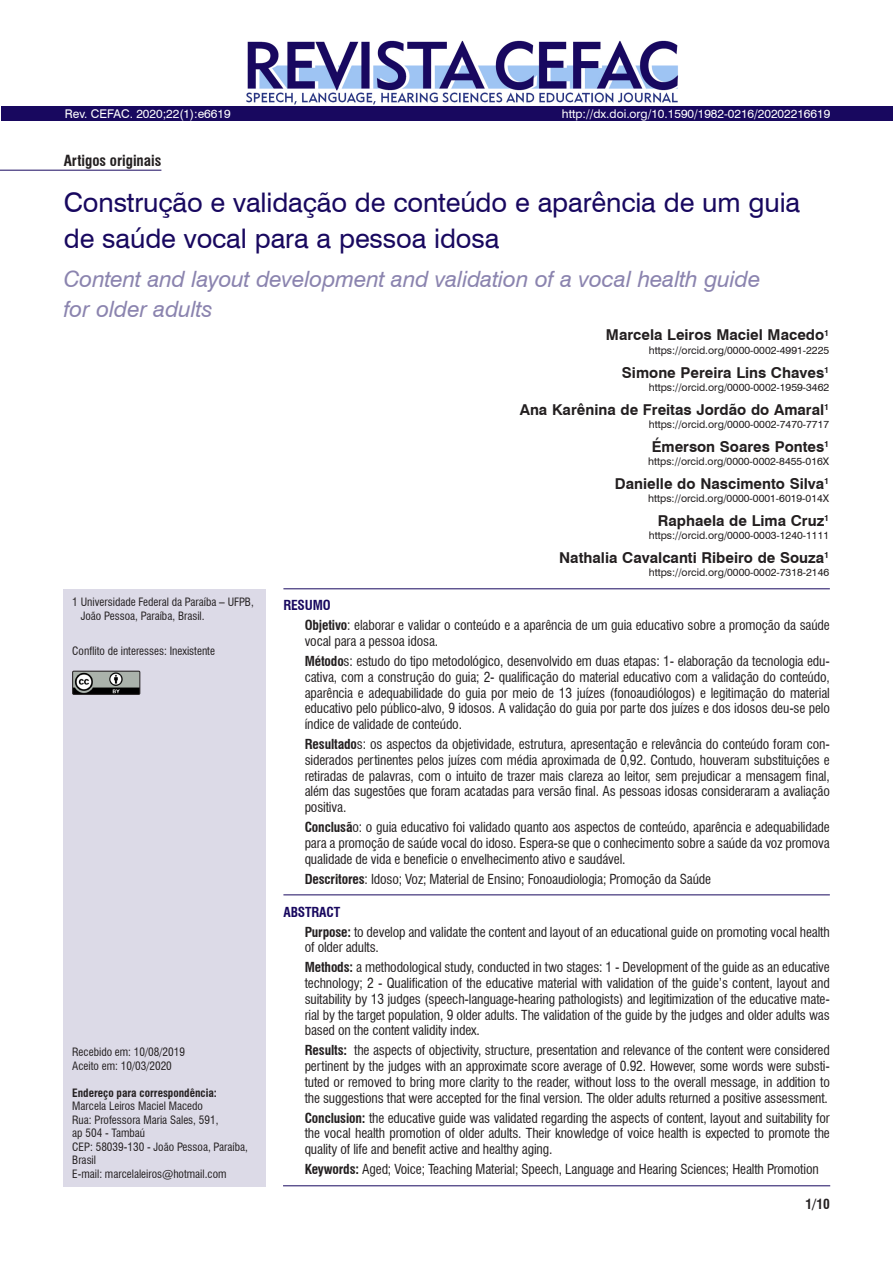
<style>
.page{position:relative;width:893px;height:1263px;background:#fff}
.page>*{position:absolute;margin:0;border:0;box-sizing:border-box;transform-origin:0 0}
.Titulo{font:27px/36px "Swiss 721 BT";letter-spacing:-.005em;color:#18085f}
.Titulo_ingles{font:italic 22.5px/30px "Swiss 721 BT";letter-spacing:-.005em;color:#8b84af}
.Autor{font:700 15px "Swiss 721 BT";color:#231f20}
.Tipo_de_artigo{font:700 condensed 15px "Swiss 721 BT";color:#231f20}
.Resumo{font:condensed 13.5px/15.8px "Swiss 721 BT";letter-spacing:-.01em;color:#231f20;text-align:justify}
.Resumo_título{font:700 condensed 13.5px "Swiss 721 BT";letter-spacing:-.01em;color:#18085f}
.Cabeço_autor_esquer{font:700 condensed 13.5px "Swiss 721 BT";color:#231f20}
.DOI_-_variável_1{font:12px "Swiss 721 BT";color:#fff}
.Legenda_bibliográfi{font:12px "Swiss 721 BT";color:#fff}
.Endereço_correspond{font:condensed 11.25px/13.5px "Swiss 721 BT";color:#231f20}
.Notas{font:condensed 11.25px/13.5px "Swiss 721 BT";color:#231f20}
.Endereço_correspond-2{font:700 condensed 11.25px "Swiss 721 BT";color:#231f20}
.ORCID{font:10.5px "Swiss 721 BT";color:#231f20}
.s1{font-weight:700}
</style>
<div class="page">
<div style="left:64px;top:589px;width:202px;height:597px;background:#dcdae7"></div>
<img style="left:74px;top:673px;width:64px;height:20px">
<div style="left:72px;top:671px;width:68px;height:24px;border:1px solid #231f20"></div>
<hr style="left:283px;top:588px;width:547px;height:1px;background:#18085f">
<hr style="left:283px;top:894px;width:547px;height:1px;background:#18085f">
<hr style="left:283px;top:1185px;width:547px;height:1px;background:#18085f">
<hr style="left:0;top:170px;width:161px;height:1px;background:#18085f">
<img style="left:246px;top:40px;width:432px;height:65px">
<div style="left:1px;top:106px;width:892px;height:15px;background:#18085f"></div>
<p class="Legenda_bibliográfi" style="left:65px;top:106px;width:167px">Rev. CEFAC. 2020;22(1):e6619</p>
<p class="DOI_-_variável_1" style="left:562px;top:106px;width:270px">http://dx.doi.org/10.1590/1982-0216/20202216619</p>
<p class="Tipo_de_artigo" style="left:64px;top:152px;width:99px">Artigos originais</p>
<p class="Titulo" style="left:64px;top:184px;width:738px">Construção e validação de conteúdo e aparência de um guia de saúde vocal para a pessoa idosa</p>
<p class="Titulo_ingles" style="left:64px;top:263px;width:698px">Content and layout development and validation of a vocal health guide for older adults</p>
<p class="Autor" style="left:606px;top:325px;width:225px">Marcela Leiros Maciel Macedo<sup>1</sup></p>
<p class="ORCID" style="left:649px;top:343px;width:182px">https://orcid.org/0000-0002-4991-2225</p>
<p class="Autor" style="left:622px;top:362px;width:209px">Simone Pereira Lins Chaves<sup>1</sup></p>
<p class="ORCID" style="left:649px;top:380px;width:182px">https://orcid.org/0000-0002-1959-3462</p>
<p class="Autor" style="left:520px;top:399px;width:311px">Ana Karênina de Freitas Jordão do Amaral<sup>1</sup></p>
<p class="ORCID" style="left:649px;top:417px;width:182px">https://orcid.org/0000-0002-7470-7717</p>
<p class="Autor" style="left:652px;top:436px;width:179px">Émerson Soares Pontes<sup>1</sup></p>
<p class="ORCID" style="left:648px;top:454px;width:182px">https://orcid.org/0000-0002-8455-016X</p>
<p class="Autor" style="left:615px;top:473px;width:216px">Danielle do Nascimento Silva<sup>1</sup></p>
<p class="ORCID" style="left:648px;top:491px;width:182px">https://orcid.org/0000-0001-6019-014X</p>
<p class="Autor" style="left:658px;top:510px;width:173px">Raphaela de Lima Cruz<sup>1</sup></p>
<p class="ORCID" style="left:649px;top:528px;width:182px">https://orcid.org/0000-0003-1240-1111</p>
<p class="Autor" style="left:559px;top:547px;width:272px">Nathalia Cavalcanti Ribeiro de Souza<sup>1</sup></p>
<p class="ORCID" style="left:649px;top:565px;width:182px">https://orcid.org/0000-0002-7318-2146</p>
<p class="Notas" style="left:81px;top:595px;width:175px;text-indent:-9px">1 Universidade Federal da Paraíba – UFPB,<br>João Pessoa, Paraíba, Brasil.</p>
<p class="Notas" style="left:72px;top:644px;width:144px">Conflito de interesses: Inexistente</p>
<p class="Endereço_correspond" style="left:72px;top:1045px;width:114px">Recebido em: 10/08/2019</p>
<p class="Endereço_correspond" style="left:72px;top:1059px;width:101px">Aceito em: 10/03/2020</p>
<p class="Endereço_correspond-2" style="left:72px;top:1086px;width:146px">Endereço para correspondência:</p>
<p class="Endereço_correspond" style="left:72px;top:1099px;width:132px">Marcela Leiros Maciel Macedo</p>
<p class="Endereço_correspond" style="left:72px;top:1113px;width:148px">Rua: Professora Maria Sales, 591, ap 504 - Tambaú</p>
<p class="Endereço_correspond" style="left:72px;top:1140px;width:177px">CEP: 58039-130 - João Pessoa, Paraíba,<br>Brasil</p>
<p class="Endereço_correspond" style="left:72px;top:1167px;width:156px">E-mail: marcelaleiros@hotmail.com</p>
<p class="Resumo_título" style="left:283px;top:597px;width:49px">RESUMO</p>
<p class="Resumo" style="left:305px;top:618px;width:527px"><span class="s1">Objetivo</span>: elaborar e validar o conteúdo e a aparência de um guia educativo sobre a promoção da saúde vocal para a pessoa idosa.</p>
<p class="Resumo" style="left:305px;top:653px;width:527px"><span class="s1">Método</span>s: estudo do tipo metodológico, desenvolvido em duas etapas: 1- elaboração da tecnologia edu&shy;cativa, com a construção do guia; 2- qualificação do material educativo com a validação do conteúdo, aparência e adequabilidade do guia por meio de 13 juízes (fonoaudiólogos) e legitimação do material educativo pelo público-alvo, 9 idosos. A validação do guia por parte dos juízes e dos idosos deu-se pelo índice de validade de conteúdo.</p>
<p class="Resumo" style="left:305px;top:736px;width:527px"><span class="s1">Resultado</span>s: os aspectos da objetividade, estrutura, apresentação e relevância do conteúdo foram con&shy;siderados pertinentes pelos juízes com média aproximada de 0,92. Contudo, houveram substituições e retiradas de palavras, com o intuito de trazer mais clareza ao leitor, sem prejudicar a mensagem final, além das sugestões que foram acatadas para versão final. As pessoas idosas consideraram a avaliação positiva.</p>
<p class="Resumo" style="left:305px;top:819px;width:527px"><span class="s1">Conclusã</span>o: o guia educativo foi validado quanto aos aspectos de conteúdo, aparência e adequabilidade para a promoção de saúde vocal do idoso. Espera-se que o conhecimento sobre a saúde da voz promova qualidade de vida e beneficie o envelhecimento ativo e saudável.</p>
<p class="Resumo" style="left:305px;top:871px;width:408px"><span class="s1">Descritores</span>: Idoso; Voz; Material de Ensino; Fonoaudiologia; Promoção da Saúde</p>
<p class="Resumo_título" style="left:283px;top:903px;width:58px">ABSTRACT</p>
<p class="Resumo" style="left:305px;top:924px;width:527px"><span class="s1">Purpose:</span> to develop and validate the content and layout of an educational guide on promoting vocal health of older adults.</p>
<p class="Resumo" style="left:305px;top:959px;width:527px"><span class="s1">Methods:</span> a methodological study, conducted in two stages: 1 - Development of the guide as an educative technology; 2 - Qualification of the educative material with validation of the guide’s content, layout and suitability by 13 judges (speech-language-hearing pathologists) and legitimization of the educative mate&shy;rial by the target population, 9 older adults. The validation of the guide by the judges and older adults was based on the content validity index.</p>
<p class="Resumo" style="left:305px;top:1042px;width:527px"><span class="s1">Results:</span> the aspects of objectivity, structure, presentation and relevance of the content were considered pertinent by the judges with an approximate score average of 0.92. However, some words were substi&shy;tuted or removed to bring more clarity to the reader, without loss to the overall message, in addition to the suggestions that were accepted for the final version. The older adults returned a positive assessment.</p>
<p class="Resumo" style="left:305px;top:1110px;width:527px"><span class="s1">Conclusion:</span> the educative guide was validated regarding the aspects of content, layout and suitability for the vocal health promotion of older adults. Their knowledge of voice health is expected to promote the quality of life and benefit active and healthy aging.</p>
<p class="Resumo" style="left:305px;top:1161px;width:516px"><span class="s1">Keywords:</span> Aged; Voice; Teaching Material; Speech, Language and Hearing Sciences; Health Promotion</p>
<p class="Cabeço_autor_esquer" style="left:805px;top:1195px;width:26px">1/10</p>
</div>
